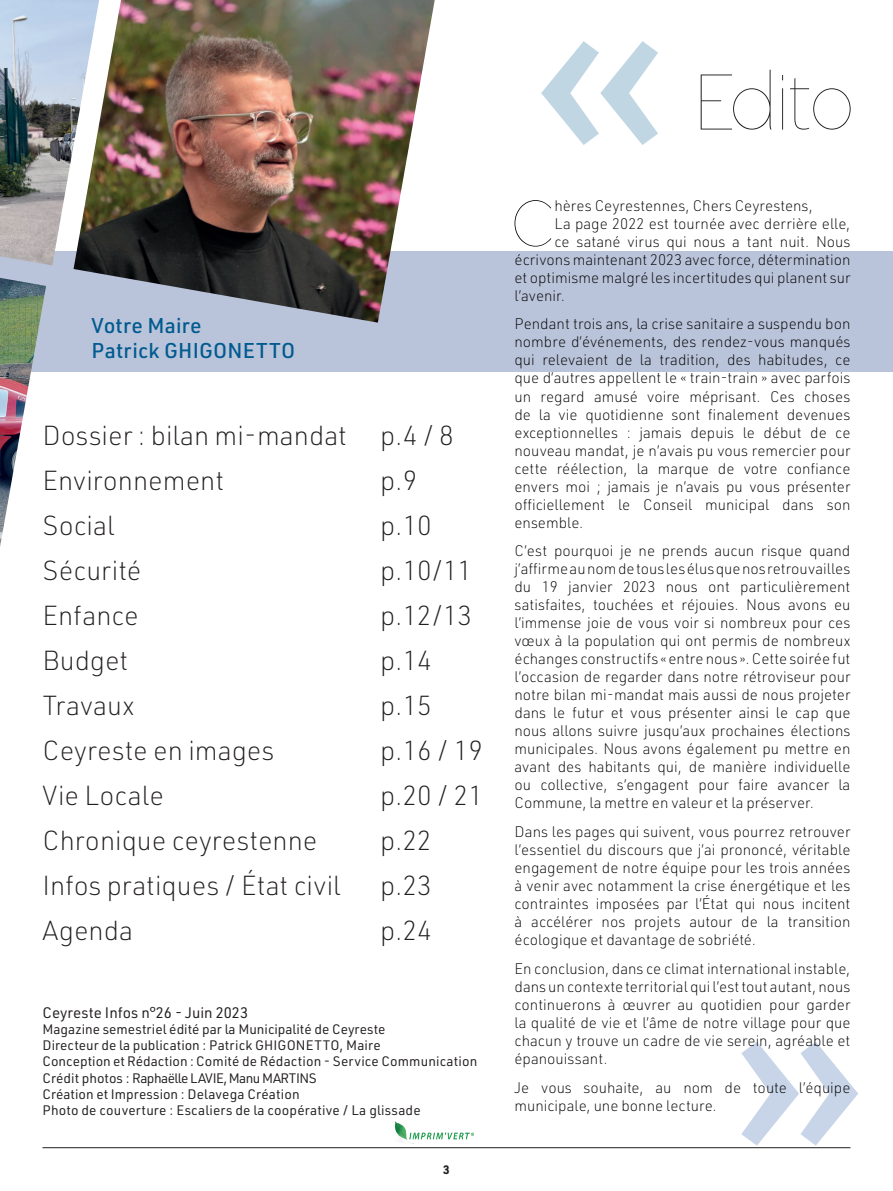
<style>
.page{position:relative;width:893px;height:1191px;background:#fff}
.page>*{position:absolute;margin:0;border:0;box-sizing:border-box;transform-origin:0 0}
.t1{font:326.55px "URWDIN";color:#2156a6}
.t2{font:326.55px "URWDIN";color:#015b90}
.t3{font:78.75px "Altera";color:#231f20}
.t4{font:66.45px "Altera";color:#000}
.t5{font:200 27px "URWDIN";color:#231f20}
.t6{font:500 21px "URWDIN";letter-spacing:.01em;color:#015b90}
.t7{font:200 15px/18px "URWDIN";color:#000;text-align:justify}
.t8{font:15px "URWDIN";color:#231f20}
.t9{font:13.5px "URWDIN";letter-spacing:.005em;color:#231f20}
.t10{font:13.5px "URWDIN";letter-spacing:-.035em;color:#231f20}
.t11{font:700 12px "URWDIN";color:#231f20}
</style>
<div class="page">
<hr style="left:43px;top:1147px;width:807px;height:1px;background:#231f20">
<div style="left:0;top:251px;width:893px;height:120px;background:#b9c3d9"></div>
<img style="left:0;top:278px;width:46px;height:269px">
<img style="left:0;top:0;width:74px;height:265px">
<img style="left:395px;top:1121px;width:79px;height:23px">
<img style="left:74px;top:0;width:361px;height:323px">
<p class="t6" style="left:92px;top:312px;width:112px">Votre Maire</p>
<p class="t6" style="left:92px;top:337px;width:205px">Patrick GHIGONETTO</p>
<p class="t5" style="left:43px;top:417px;width:413px">Dossier : bilan mi-mandat p.4 / 8</p>
<p class="t5" style="left:43px;top:462px;width:183px">Environnement</p>
<p class="t5" style="left:380px;top:462px;width:39px">p.9</p>
<p class="t5" style="left:43px;top:507px;width:74px">Social</p>
<p class="t5" style="left:380px;top:507px;width:53px">p.10</p>
<p class="t5" style="left:43px;top:552px;width:100px">Sécurité</p>
<p class="t5" style="left:380px;top:552px;width:94px">p.10/11</p>
<p class="t5" style="left:43px;top:597px;width:98px">Enfance</p>
<p class="t5" style="left:380px;top:597px;width:94px">p.12/13</p>
<p class="t5" style="left:43px;top:642px;width:87px">Budget</p>
<p class="t5" style="left:380px;top:642px;width:53px">p.14</p>
<p class="t5" style="left:43px;top:687px;width:93px">Travaux</p>
<p class="t5" style="left:380px;top:687px;width:53px">p.15</p>
<p class="t5" style="left:43px;top:732px;width:233px">Ceyreste en images</p>
<p class="t5" style="left:380px;top:732px;width:104px">p.16 / 19</p>
<p class="t5" style="left:43px;top:777px;width:123px">Vie Locale</p>
<p class="t5" style="left:380px;top:777px;width:104px">p.20 / 21</p>
<p class="t5" style="left:43px;top:822px;width:276px">Chronique ceyrestenne</p>
<p class="t5" style="left:380px;top:822px;width:53px">p.22</p>
<p class="t5" style="left:43px;top:867px;width:300px">Infos pratiques / État civil</p>
<p class="t5" style="left:380px;top:867px;width:53px">p.23</p>
<p class="t5" style="left:43px;top:912px;width:92px">Agenda</p>
<p class="t5" style="left:380px;top:912px;width:53px">p.24</p>
<p class="t8" style="left:43px;top:1002px;width:207px">Ceyreste Infos n°26 - Juin 2023</p>
<p class="t9" style="left:43px;top:1020px;width:345px">Magazine semestriel édité par la Municipalité de Ceyreste</p>
<p class="t9" style="left:43px;top:1036px;width:340px">Directeur de la publication : Patrick GHIGONETTO, Maire</p>
<p class="t9" style="left:43px;top:1052px;width:436px">Conception et Rédaction : Comité de Rédaction - Service Communication</p>
<p class="t10" style="left:43px;top:1068px;width:276px">Crédit photos : Raphaëlle LAVIE, Manu MARTINS</p>
<p class="t9" style="left:43px;top:1085px;width:259px">Création et Impression : Delavega Création</p>
<p class="t9" style="left:43px;top:1101px;width:380px">Photo de couverture : Escaliers de la coopérative / La glissade</p>
<p class="t11" style="left:443px;top:1161px;width:8px">3</p>
<h1 class="t2" style="left:529px;top:-142px;width:142px">«</h1>
<p class="t3" style="left:694px;top:63px;width:163px">Edito</p>
<p class="t4" style="left:511px;top:191px;width:45px">C</p>
<p class="t7" style="left:554px;top:196px;width:260px">hères Ceyrestennes, Chers Ceyrestens,</p>
<p class="t7" style="left:554px;top:214px;width:298px">La page 2022 est tournée avec derrière elle,</p>
<p class="t7" style="left:554px;top:232px;width:298px">ce satané virus qui nous a tant nuit. Nous</p>
<p class="t7" style="left:514px;top:250px;width:337px">écrivons maintenant 2023 avec force, détermination</p>
<p class="t7" style="left:514px;top:268px;width:337px">et optimisme malgré les incertitudes qui planent sur</p>
<p class="t7" style="left:514px;top:286px;width:52px">l’avenir.</p>
<p class="t7" style="left:514px;top:315px;width:337px">Pendant trois ans, la crise sanitaire a suspendu bon nombre d’événements, des rendez-vous manqués qui relevaient de la tradition, des habitudes, ce que d’autres appellent le « train-train » avec parfois un regard amusé voire méprisant. Ces choses de la vie quotidienne sont finalement devenues exceptionnelles : jamais depuis le début de ce nouveau mandat, je n’avais pu vous remercier pour cette réélection, la marque de votre confiance envers moi ; jamais je n’avais pu vous présenter officiellement le Conseil municipal dans son ensemble.</p>
<p class="t7" style="left:514px;top:541px;width:337px">C’est pourquoi je ne prends aucun risque quand j’affirme au nom de tous les élus que nos retrouvailles du 19 janvier 2023 nous ont particulièrement satisfaites, touchées et réjouies. Nous avons eu l’immense joie de vous voir si nombreux pour ces vœux à la population qui ont permis de nombreux échanges constructifs « entre nous ». Cette soirée fut l’occasion de regarder dans notre rétroviseur pour notre bilan mi-mandat mais aussi de nous projeter dans le futur et vous présenter ainsi le cap que nous allons suivre jusqu’aux prochaines élections municipales. Nous avons également pu mettre en avant des habitants qui, de manière individuelle ou collective, s’engagent pour faire avancer la Commune, la mettre en valeur et la préserver.</p>
<p class="t7" style="left:514px;top:822px;width:337px">Dans les pages qui suivent, vous pourrez retrouver l’essentiel du discours que j’ai prononcé, véritable engagement de notre équipe pour les trois années à venir avec notamment la crise énergétique et les contraintes imposées par l’État qui nous incitent à accélérer nos projets autour de la transition écologique et davantage de sobriété.</p>
<p class="t7" style="left:514px;top:959px;width:337px">En conclusion, dans ce climat international instable, dans un contexte territorial qui l’est tout autant, nous continuerons à œuvrer au quotidien pour garder la qualité de vie et l’âme de notre village pour que chacun y trouve un cadre de vie serein, agréable et épanouissant.</p>
<p class="t7" style="left:514px;top:1078px;width:337px">Je vous souhaite, au nom de toute l’équipe municipale, une bonne lecture.</p>
<h1 class="t1" style="left:870px;top:1328px;width:142px;rotate:-180deg">«</h1>
</div>
